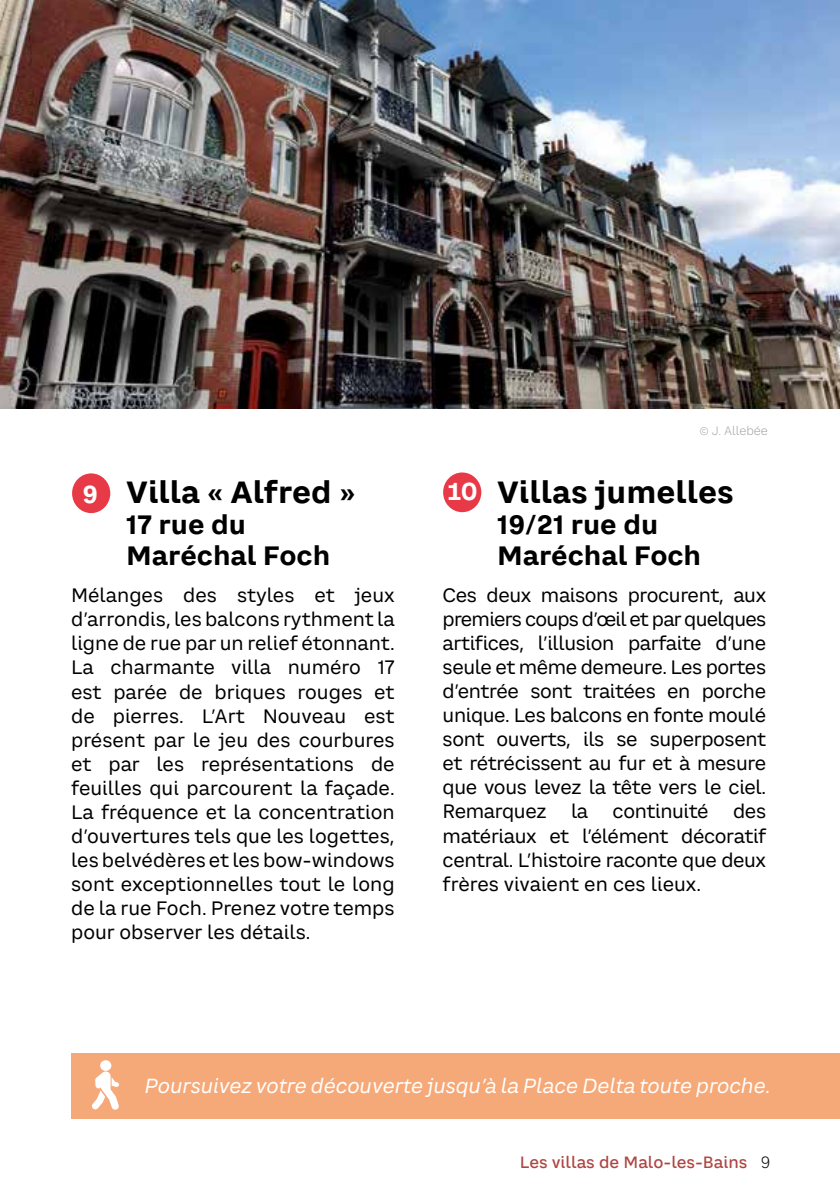
<style>
.page{position:relative;width:840px;height:1191px;background:#fff}
.page>*{position:absolute;margin:0;border:0;box-sizing:border-box;transform-origin:0 0}
.t1{font:700 30px "CA Saygon Text";color:#000}
.t2{font:700 26px/31.2px "CA Saygon Text";color:#000}
.t3{font:italic 20px "CA Saygon Text";color:#fff}
.t4{font:19px/24px "CA Saygon Text";letter-spacing:-.02em;color:#000;text-align:justify}
.t5{font:500 16px "CA Saygon Text";color:#af4643}
.t6{font:300 12px "CA Saygon Text";color:#a0a3a4}
.s1{font-size:24px;color:#fff}
.s2{font-weight:300;color:#000}
</style>
<div class="page">
<div style="left:71px;top:1053px;width:768px;height:66px;background:#f6a978"></div>
<img style="left:0;top:0;width:839px;height:408px">
<svg style="left:92px;top:1060px;width:28px;height:50px"></svg>
<div style="left:72px;top:473px;width:38px;height:40px;background:#e83947;border-radius:50%"></div>
<div style="left:443px;top:472px;width:38px;height:40px;background:#e83947;border-radius:50%"></div>
<h1 class="t1" style="left:82px;top:469px;width:274px"><span class="s1">9</span> Villa « Alfred »</h1>
<h2 class="t2" style="left:126px;top:509px;width:205px">17 rue du<br>Maréchal Foch</h2>
<p class="t6" style="left:699px;top:422px;width:70px">© J. Allebée</p>
<h1 class="t1" style="left:446px;top:469px;width:289px"><span class="s1">10</span> Villas jumelles</h1>
<h2 class="t2" style="left:497px;top:509px;width:205px">19/21 rue du<br>Maréchal Foch</h2>
<p class="t4" style="left:71px;top:583px;width:325px">Mélanges des styles et jeux d’arrondis, les balcons rythment la ligne de rue par un relief étonnant.<br>La charmante villa numéro 17 est parée de briques rouges et de pierres. L’Art Nouveau est présent par le jeu des courbures et par les représentations de feuilles qui parcourent la façade.<br>La fréquence et la concentration d’ouvertures tels que les logettes, les belvédères et les bow-windows sont exceptionnelles tout le long de la rue Foch. Prenez votre temps pour observer les détails.</p>
<p class="t4" style="left:442px;top:583px;width:325px">Ces deux maisons procurent, aux premiers coups d’œil et par quelques artifices, l’illusion parfaite d’une seule et même demeure. Les portes d’entrée sont traitées en porche unique. Les balcons en fonte moulé sont ouverts, ils se superposent et rétrécissent au fur et à mesure que vous levez la tête vers le ciel.<br>Remarquez</p>
<p class="t4" style="left:442px;top:799px;width:325px;text-indent:290px">des matériaux et l’élément décoratif central. L’histoire raconte que deux frères vivaient en ces lieux.</p>
<p class="t4" style="left:570px;top:799px;width:19px">la</p>
<p class="t4" style="left:612px;top:799px;width:97px">continuité</p>
<p class="t3" style="left:144px;top:1071px;width:627px">Poursuivez votre découverte jusqu’à la Place Delta toute proche.</p>
<p class="t5" style="left:519px;top:1150px;width:252px">Les villas de Malo-les-Bains <span class="s2">9</span></p>
</div>
